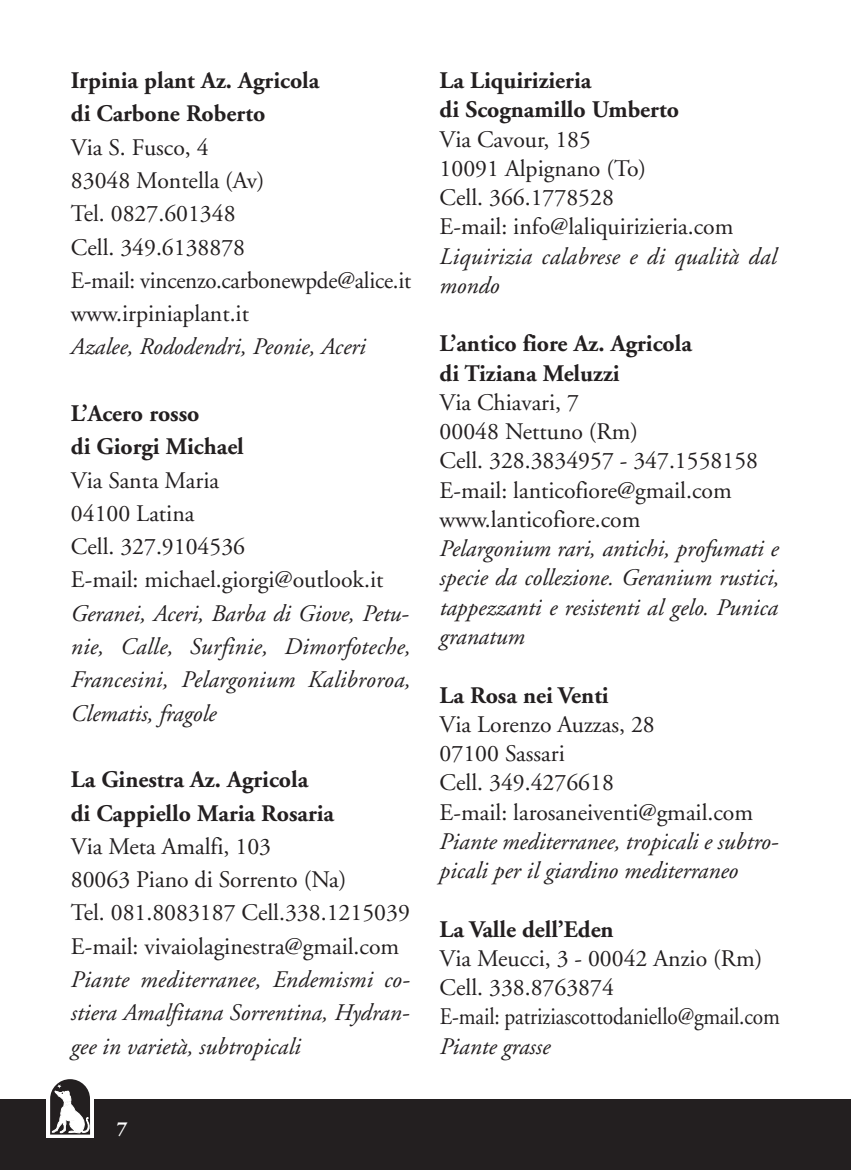
<style>
.page{position:relative;width:851px;height:1170px;background:#fff}
.page>*{position:absolute;margin:0;border:0;box-sizing:border-box;transform-origin:0 0}
.t1{font:23.75px/29.2px "Adobe Garamond";color:#231f20}
.t2{font:italic 23.75px/33.2px "Adobe Garamond";color:#231f20}
.t3{font:700 23.75px/33.2px "Adobe Garamond";color:#231f20}
.t4{font:700 20px "Adobe Garamond";color:#fff}
</style>
<div class="page">
<div style="left:0;top:1098px;width:850px;height:71px;background:#231f20"></div>
<div style="left:46px;top:1075px;width:48px;height:62px;background:#fff"></div>
<svg style="left:50px;top:1079px;width:40px;height:55px"></svg>
<p class="t3" style="left:71px;top:66px;width:250px">Irpinia plant Az. Agricola di Carbone Roberto</p>
<p class="t1" style="left:71px;top:132px;width:342px;line-height:33.2px">Via S. Fusco, 4<br>83048 Montella (Av)<br>Tel. 0827.601348<br>Cell. 349.6138878<br>E-mail: vincenzo.carbonewpde@alice.it www.irpiniaplant.it</p>
<p class="t2" style="left:71px;top:332px;width:296px">Azalee, Rododendri, Peonie, Aceri</p>
<p class="t3" style="left:71px;top:399px;width:174px">L’Acero rosso<br>di Giorgi Michael</p>
<p class="t1" style="left:71px;top:465px;width:314px;line-height:33.2px">Via Santa Maria<br>04100 Latina<br>Cell. 327.9104536<br>E-mail: michael.giorgi@outlook.it</p>
<p class="t2" style="left:71px;top:598px;width:341px">Geranei, Aceri, Barba di Giove, Petu&shy;nie, Calle, Surfinie, Dimorfoteche, Francesini, Pelargonium Kalibroroa, Clematis, fragole</p>
<p class="t3" style="left:71px;top:765px;width:265px">La Ginestra Az. Agricola<br>di Cappiello Maria Rosaria</p>
<p class="t1" style="left:71px;top:831px;width:340px;line-height:33.2px">Via Meta Amalfi, 103<br>80063 Piano di Sorrento (Na)<br>Tel. 081.8083187 Cell.338.1215039<br>E-mail: vivaiolaginestra@gmail.com</p>
<p class="t2" style="left:71px;top:965px;width:339px;text-align:justify">Piante mediterranee, Endemismi co&shy;stiera Amalfitana Sorrentina, Hydran&shy;gee in varietà, subtropicali</p>
<p class="t4" style="left:117px;top:1120px;width:12px">7</p>
<p class="t3" style="left:439px;top:68px;width:241px;line-height:29.2px">La Liquirizieria<br>di Scognamillo Umberto</p>
<p class="t1" style="left:439px;top:126px;width:295px">Via Cavour, 185<br>10091 Alpignano (To)<br>Cell. 366.1778528<br>E-mail: info@laliquirizieria.com</p>
<p class="t2" style="left:439px;top:244px;width:338px;line-height:29.2px">Liquirizia calabrese e di qualità dal mondo</p>
<p class="t3" style="left:439px;top:331px;width:254px;line-height:29.2px">L’antico fiore Az. Agricola di Tiziana Meluzzi</p>
<p class="t1" style="left:439px;top:390px;width:320px">Via Chiavari, 7<br>00048 Nettuno (Rm)<br>Cell. 328.3834957 - 347.1558158<br>E-mail: lanticofiore@gmail.com www.lanticofiore.com</p>
<p class="t2" style="left:439px;top:536px;width:341px;line-height:29.2px;text-align:justify">Pelargonium rari, antichi, profumati e specie da collezione. Geranium rustici, tappezzanti e resistenti al gelo. Punica granatum</p>
<p class="t3" style="left:439px;top:680px;width:171px">La Rosa nei Venti</p>
<p class="t1" style="left:439px;top:711px;width:315px">Via Lorenzo Auzzas, 28<br>07100 Sassari<br>Cell. 349.4276618<br>E-mail: larosaneiventi@gmail.com</p>
<p class="t2" style="left:439px;top:828px;width:339px;line-height:29.2px">Piante mediterranee, tropicali e subtro&shy;picali per il giardino mediterraneo</p>
<p class="t3" style="left:439px;top:914px;width:175px">La Valle dell’Eden</p>
<p class="t1" style="left:439px;top:945px;width:342px">Via Meucci, 3 - 00042 Anzio (Rm)<br>Cell. 338.8763874<br>E-mail: patriziascottodaniello@gmail.com</p>
<p class="t2" style="left:439px;top:1031px;width:112px">Piante grasse</p>
</div>
